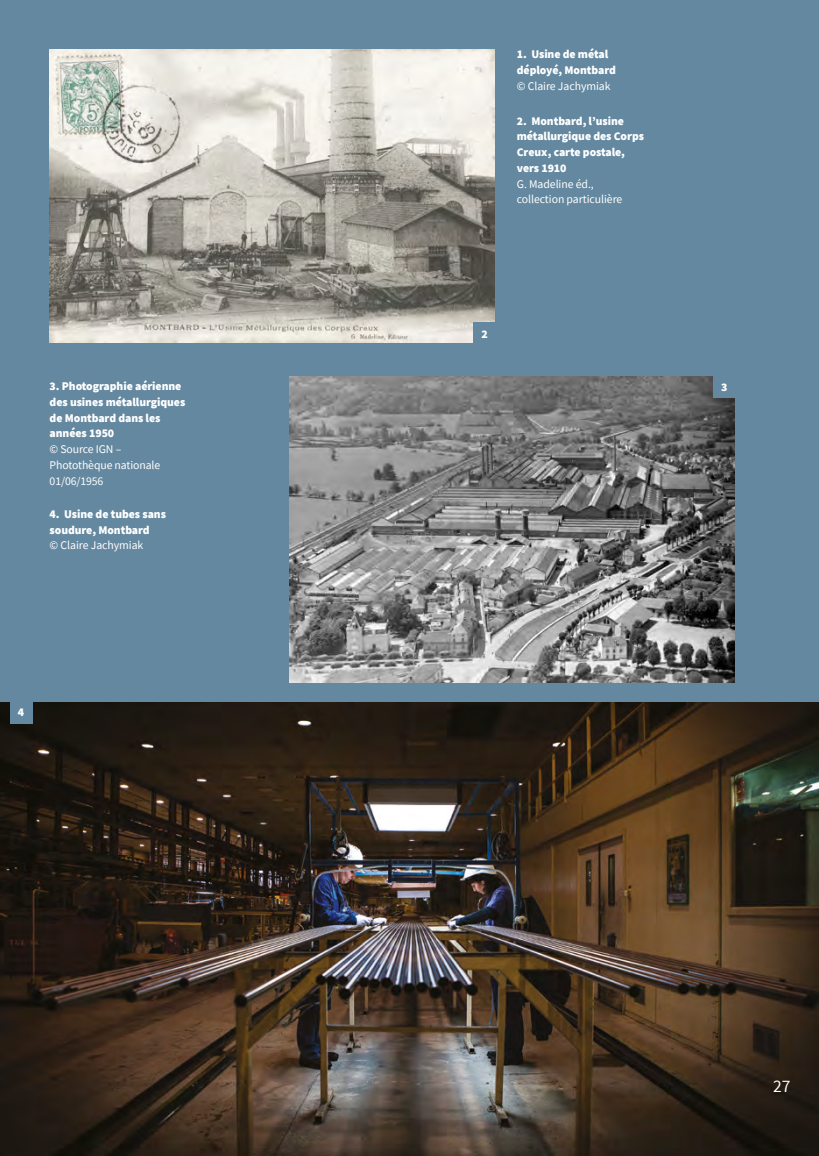
<style>
.page{position:relative;width:819px;height:1156px;background:#6488a0}
.page>*{position:absolute;margin:0;border:0;box-sizing:border-box;transform-origin:0 0}
.t1{font:17.5px "Source Sans Pro";color:#fff}
.t2{font:900 11.72px/15.8px "Source Sans Pro";letter-spacing:-.005em;color:#fff}
.t3{font:11.72px/15.8px "Source Sans Pro";letter-spacing:-.005em;color:#fff}
</style>
<div class="page">
<img style="left:1px;top:702px;width:818px;height:454px">
<img style="left:289px;top:377px;width:445px;height:305px">
<div style="left:713px;top:375px;width:22px;height:23px;background:#6488a0"></div>
<img style="left:50px;top:50px;width:445px;height:292px">
<div style="left:473px;top:323px;width:23px;height:22px;background:#6488a0"></div>
<div style="left:10px;top:701px;width:22px;height:22px;background:#6488a0"></div>
<p class="t2" style="left:50px;top:378px;width:137px">3. Photographie aérienne des usines métallurgiques de Montbard dans les années 1950</p>
<p class="t3" style="left:50px;top:441px;width:112px">© Source IGN –<br>Photothèque nationale<br>01/06/1956</p>
<p class="t2" style="left:50px;top:506px;width:118px">4. Usine de tubes sans soudure, Montbard</p>
<p class="t3" style="left:50px;top:538px;width:95px">© Claire Jachymiak</p>
<p class="t2" style="left:18px;top:704px;width:8px">4</p>
<p class="t2" style="left:517px;top:46px;width:101px">1. Usine de métal déployé, Montbard</p>
<p class="t3" style="left:517px;top:78px;width:95px">© Claire Jachymiak</p>
<p class="t2" style="left:517px;top:113px;width:129px">2. Montbard, l’usine métallurgique des Corps<br>Creux, carte postale, vers 1910</p>
<p class="t3" style="left:517px;top:176px;width:107px">G. Madeline éd., collection particulière</p>
<p class="t2" style="left:481px;top:326px;width:8px">2</p>
<p class="t2" style="left:721px;top:379px;width:8px">3</p>
<h1 class="t1" style="left:773px;top:1074px;width:19px">27</h1>
</div>
